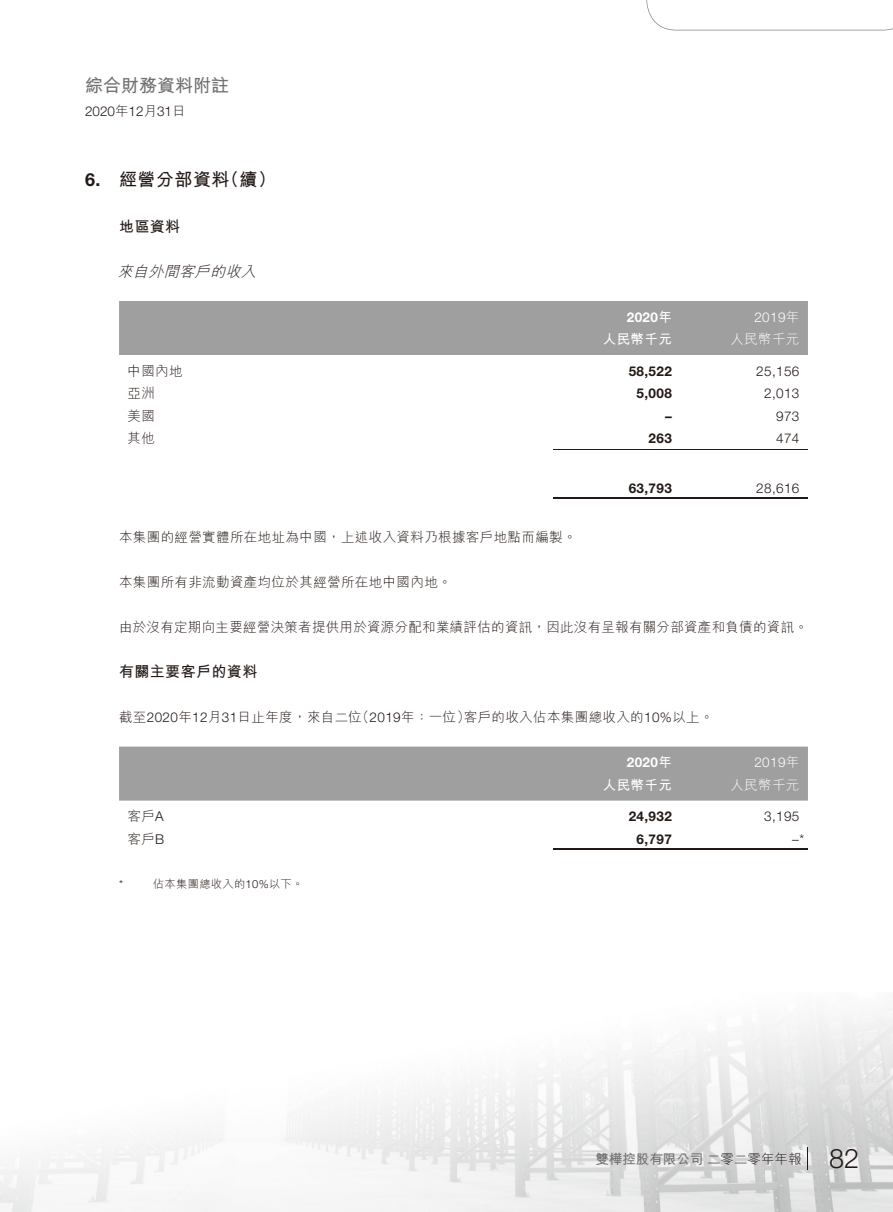
<style>
.page{position:relative;width:893px;height:1212px;background:#fff}
.page>*{position:absolute;margin:0;border:0;box-sizing:border-box;transform-origin:0 0}
.t1{font:18px "M Hei HK Bold E Ten B5 H";letter-spacing:.03em;color:#231916}
.t2{font:18px "M Hei HK Bold E Ten B5 H";color:#717171}
.t3{font:15px "M Hei HK Bold E Ten B5 H";letter-spacing:.03em;color:#231916}
.t4{font:italic 15px "M Hei HK Light E Ten B5 H";color:#231916}
.t5{font:13.5px "M Hei HK Light E Ten B5 H";letter-spacing:.03em;color:#231916}
.t6{font:300 13.5px "Helvetica Neue LT Std";letter-spacing:.03em;color:#231916}
.t7{font:700 13.5px "Helvetica Neue LT Std";letter-spacing:.03em;color:#231916}
.t8{font:13.5px "M Hei HK Bold E Ten B5 H";color:#717171}
.t9{font:700 13.5px "Helvetica Neue LT Std";letter-spacing:.03em;color:#fff}
.t10{font:300 13.5px "Helvetica Neue LT Std";letter-spacing:.03em;color:#fff}
.t11{font:13.5px "M Hei HK Bold E Ten B5 H";letter-spacing:.03em;color:#fff}
.t12{font:13.5px "M Hei HK Light E Ten B5 H";letter-spacing:.03em;color:#fff}
.t13{font:11.25px "M Hei HK Light E Ten B5 H";letter-spacing:.03em;color:#231916}
.t14{font:300 11.25px "Helvetica Neue LT Std";color:#231916}
.s1{font-family:"M Hei HK Light E Ten B5 H";font-weight:400}
.s2{font-family:"Helvetica Neue LT Std";font-weight:700}
.s3{font-family:"M Hei HK Bold E Ten B5 H";font-weight:400}
.s4{font-family:"Helvetica Neue LT Std";font-weight:300}
.s5{font-family:"M Hei HK Light E Ten B5 H";color:#231916}
.s6{font-family:"Helvetica Neue LT Std";font-weight:300;font-size:27px;color:#231916}
</style>
<div class="page">
<img style="left:0;top:1013px;width:893px;height:199px">
<svg style="left:646px;top:0;width:247px;height:30px"></svg>
<svg style="left:807px;top:1148px;width:1px;height:22px"></svg>
<div style="left:119px;top:301px;width:689px;height:54px;background:#9f9fa0"></div>
<hr style="left:553px;top:449px;width:127px;height:1px;background:#231916">
<hr style="left:680px;top:449px;width:128px;height:1px;background:#231916">
<hr style="left:553px;top:497px;width:127px;height:2px;background:#231916">
<hr style="left:680px;top:497px;width:128px;height:2px;background:#231916">
<div style="left:119px;top:746px;width:689px;height:54px;background:#9f9fa0"></div>
<hr style="left:553px;top:849px;width:127px;height:1px;background:#231916">
<hr style="left:680px;top:849px;width:128px;height:1px;background:#231916">
<h1 class="t2" style="left:85px;top:79px;width:146px">綜合財務資料附註</h1>
<p class="t6" style="left:85px;top:107px;width:102px">2020<span class="s1">年</span>12<span class="s1">月</span>31<span class="s1">日</span></p>
<h1 class="t1" style="left:85px;top:173px;width:193px"><span class="s2">6.</span> 經營分部資料（續）</h1>
<p class="t3" style="left:119px;top:220px;width:63px">地區資料</p>
<p class="t4" style="left:118px;top:265px;width:144px">來自外間客戶的收入</p>
<p class="t9" style="left:627px;top:312px;width:47px">2020<span class="s3">年</span></p>
<p class="t10" style="left:754px;top:312px;width:47px">2019<span class="s1">年</span></p>
<p class="t11" style="left:603px;top:334px;width:71px">人民幣千元</p>
<p class="t12" style="left:730px;top:334px;width:71px">人民幣千元</p>
<p class="t5" style="left:128px;top:366px;width:57px">中國內地</p>
<p class="t7" style="left:629px;top:366px;width:45px">58,522</p>
<p class="t6" style="left:756px;top:366px;width:45px">25,156</p>
<p class="t5" style="left:128px;top:388px;width:29px">亞洲</p>
<p class="t7" style="left:637px;top:389px;width:37px">5,008</p>
<p class="t6" style="left:764px;top:389px;width:37px">2,013</p>
<p class="t5" style="left:128px;top:411px;width:29px">美國</p>
<p class="t7" style="left:665px;top:411px;width:8px">–</p>
<p class="t6" style="left:776px;top:411px;width:25px">973</p>
<p class="t5" style="left:128px;top:433px;width:29px">其他</p>
<p class="t7" style="left:649px;top:434px;width:25px">263</p>
<p class="t6" style="left:776px;top:434px;width:25px">474</p>
<p class="t7" style="left:629px;top:483px;width:45px">63,793</p>
<p class="t6" style="left:756px;top:483px;width:45px">28,616</p>
<p class="t5" style="left:119px;top:532px;width:459px">本集團的經營實體所在地址為中國，上述收入資料乃根據客戶地點而編製。</p>
<p class="t5" style="left:119px;top:577px;width:334px">本集團所有非流動資產均位於其經營所在地中國內地。</p>
<p class="t5" style="left:119px;top:622px;width:690px">由於沒有定期向主要經營決策者提供用於資源分配和業績評估的資訊，因此沒有呈報有關分部資產和負債的資訊。</p>
<p class="t3" style="left:119px;top:666px;width:140px">有關主要客戶的資料</p>
<p class="t5" style="left:119px;top:712px;width:596px">截至<span class="s4">2020</span>年<span class="s4">12</span>月<span class="s4">31</span>日止年度，來自二位（<span class="s4">2019</span>年：一位）客戶的收入佔本集團總收入的<span class="s4">10%</span>以上。</p>
<p class="t9" style="left:627px;top:758px;width:47px">2020<span class="s3">年</span></p>
<p class="t10" style="left:754px;top:758px;width:47px">2019<span class="s1">年</span></p>
<p class="t11" style="left:603px;top:780px;width:71px">人民幣千元</p>
<p class="t12" style="left:730px;top:780px;width:71px">人民幣千元</p>
<p class="t5" style="left:128px;top:811px;width:38px">客戶<span class="s4">A</span></p>
<p class="t7" style="left:629px;top:812px;width:45px">24,932</p>
<p class="t6" style="left:764px;top:812px;width:37px">3,195</p>
<p class="t5" style="left:128px;top:834px;width:38px">客戶<span class="s4">B</span></p>
<p class="t7" style="left:637px;top:834px;width:37px">6,797</p>
<p class="t6" style="left:792px;top:834px;width:13px">–*</p>
<p class="t14" style="left:119px;top:880px;width:5px">*</p>
<p class="t13" style="left:153px;top:879px;width:152px">佔本集團總收入的<span class="s4">10%</span>以下。</p>
<p class="t8" style="left:595px;top:1154px;width:265px">雙樺控股有限公司<span class="s5">二零二零年年報</span> <span class="s6">82</span></p>
</div>
